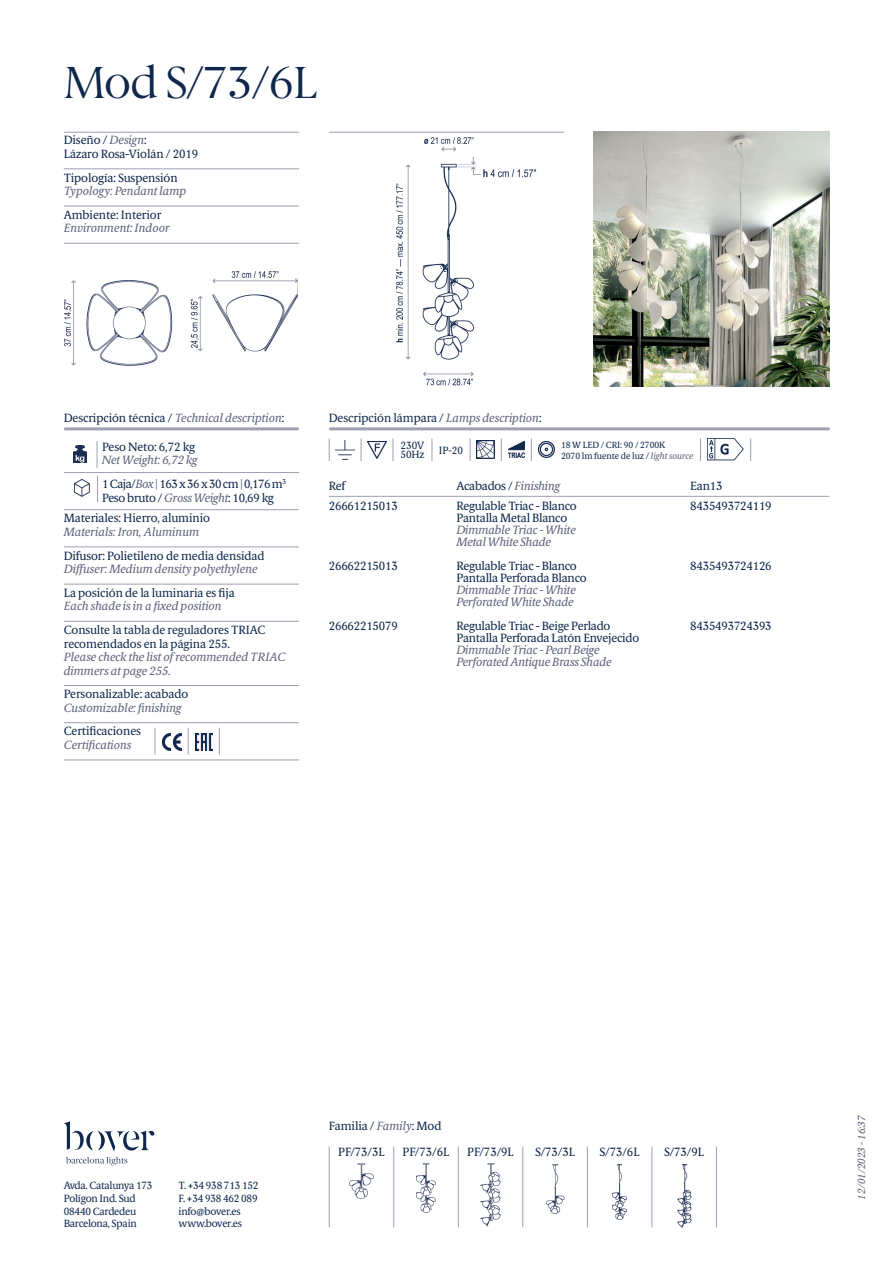
<style>
.page{position:relative;width:893px;height:1263px;background:#fff}
.page>*{position:absolute;margin:0;border:0;box-sizing:border-box;transform-origin:0 0}
.t1{font:45px "Berlingske Serif";letter-spacing:-.025em;color:#0e274b}
.t2{font:12px/13.5px "Berlingske Serif Tx";letter-spacing:-.01em;color:#0e274b}
.t3{font:italic 12px/12px "Berlingske Serif Tx";letter-spacing:-.01em;color:#5f627c}
.t4{font:12px/23.7px "Berlingske Serif Tx";letter-spacing:-.045em;color:#0e274b}
.t5{font:10.5px/12.8px "Berlingske Serif Tx";letter-spacing:-.025em;color:#0e274b}
.t6{font:italic 10.5px "Berlingske Serif Tx";letter-spacing:-.01em;color:#5f627c}
.t7{font:9px/10.8px "Berlingske Serif Tx";letter-spacing:-.01em;color:#0e274b}
.s1{font-style:italic;color:#5f627c}
</style>
<div class="page">
<hr style="left:64px;top:168px;width:235px;height:1px;background:#9fa0b1">
<hr style="left:64px;top:206px;width:235px;height:1px;background:#9fa0b1">
<hr style="left:64px;top:243px;width:235px;height:1px;background:#9fa0b1">
<hr style="left:64px;top:132px;width:235px;height:1px;background:#9fa0b1">
<hr style="left:329px;top:132px;width:235px;height:1px;background:#9fa0b1">
<img style="left:396px;top:137px;width:141px;height:249px">
<hr style="left:64px;top:472px;width:235px;height:1px;background:#9fa0b1">
<hr style="left:64px;top:509px;width:235px;height:1px;background:#9fa0b1">
<hr style="left:64px;top:546px;width:235px;height:1px;background:#9fa0b1">
<hr style="left:64px;top:584px;width:235px;height:1px;background:#9fa0b1">
<hr style="left:64px;top:621px;width:235px;height:1px;background:#9fa0b1">
<hr style="left:64px;top:685px;width:235px;height:1px;background:#9fa0b1">
<hr style="left:64px;top:722px;width:235px;height:1px;background:#9fa0b1">
<hr style="left:64px;top:759px;width:235px;height:1px;background:#9fa0b1">
<img style="left:74px;top:446px;width:13px;height:17px">
<svg style="left:97px;top:442px;width:1px;height:26px"></svg>
<img style="left:74px;top:480px;width:15px;height:17px">
<svg style="left:97px;top:476px;width:1px;height:26px"></svg>
<svg style="left:155px;top:728px;width:1px;height:26px"></svg>
<img style="left:162px;top:733px;width:19px;height:17px">
<svg style="left:188px;top:728px;width:1px;height:26px"></svg>
<img style="left:195px;top:733px;width:17px;height:17px">
<svg style="left:219px;top:728px;width:1px;height:26px"></svg>
<hr style="left:65px;top:427px;width:233px;height:3px;background:#9fa0b1">
<hr style="left:330px;top:427px;width:498px;height:3px;background:#9fa0b1">
<img style="left:477px;top:441px;width:17px;height:17px">
<svg style="left:470px;top:439px;width:1px;height:22px"></svg>
<svg style="left:432px;top:439px;width:1px;height:22px"></svg>
<svg style="left:393px;top:439px;width:1px;height:22px"></svg>
<svg style="left:329px;top:439px;width:1px;height:22px"></svg>
<svg style="left:361px;top:439px;width:1px;height:22px"></svg>
<img style="left:368px;top:441px;width:18px;height:17px">
<img style="left:336px;top:440px;width:18px;height:19px">
<svg style="left:501px;top:439px;width:1px;height:22px"></svg>
<svg style="left:700px;top:439px;width:1px;height:22px"></svg>
<img style="left:538px;top:441px;width:17px;height:17px">
<img style="left:508px;top:442px;width:17px;height:16px">
<svg style="left:531px;top:439px;width:1px;height:22px"></svg>
<img style="left:64px;top:271px;width:233px;height:95px">
<hr style="left:329px;top:1147px;width:1px;height:80px;background:#9fa0b1">
<img style="left:546px;top:1164px;width:18px;height:49px">
<img style="left:349px;top:1163px;width:25px;height:35px">
<hr style="left:587px;top:1147px;width:1px;height:80px;background:#9fa0b1">
<hr style="left:393px;top:1147px;width:1px;height:80px;background:#9fa0b1">
<img style="left:612px;top:1164px;width:15px;height:55px">
<img style="left:416px;top:1163px;width:20px;height:49px">
<img style="left:677px;top:1164px;width:14px;height:63px">
<img style="left:481px;top:1163px;width:19px;height:63px">
<hr style="left:651px;top:1147px;width:1px;height:80px;background:#9fa0b1">
<hr style="left:458px;top:1147px;width:1px;height:80px;background:#9fa0b1">
<hr style="left:716px;top:1147px;width:1px;height:80px;background:#9fa0b1">
<hr style="left:522px;top:1147px;width:1px;height:80px;background:#9fa0b1">
<svg style="left:750px;top:439px;width:1px;height:22px"></svg>
<img style="left:707px;top:439px;width:37px;height:21px">
<img style="left:594px;top:132px;width:235px;height:255px">
<svg style="left:66px;top:1157px;width:61px;height:8px"></svg>
<svg style="left:64px;top:1121px;width:90px;height:29px"></svg>
<hr style="left:329px;top:496px;width:500px;height:1px;background:#9fa0b1">
<h1 class="t1" style="left:64px;top:53px;width:255px">Mod S/73/6L</h1>
<p class="t2" style="left:64px;top:133px;width:136px">Diseño / <span class="s1">Design</span>:<br>Lázaro Rosa-Violán / 2019</p>
<p class="t2" style="left:64px;top:171px;width:115px">Tipología: Suspensión</p>
<p class="t3" style="left:64px;top:185px;width:124px">Typology: Pendant lamp</p>
<p class="t2" style="left:64px;top:208px;width:99px">Ambiente: Interior</p>
<p class="t3" style="left:64px;top:222px;width:108px">Environment: Indoor</p>
<p class="t2" style="left:64px;top:411px;width:222px">Descripción técnica / <span class="s1">Technical description</span>:</p>
<p class="t2" style="left:329px;top:411px;width:214px">Descripción lámpara / <span class="s1">Lamps description</span>:</p>
<p class="t5" style="left:439px;top:444px;width:26px">IP-20</p>
<p class="t5" style="left:400px;top:441px;width:26px;line-height:9px">230V<br>50Hz</p>
<p class="t7" style="left:561px;top:439px;width:134px">18 W LED / CRI: 90 / 2700K<br>2070 lm fuente de luz / <span class="s1">light source</span></p>
<p class="t2" style="left:102px;top:440px;width:94px">Peso Neto: 6,72 kg</p>
<p class="t4" style="left:102px;top:448px;width:186px"><span class="s1">Net Weight: 6,72 kg<br></span>1 Caja/<span class="s1">Box</span> | 163 x 36 x 30 cm | 0,176 m<sup>3</sup></p>
<p class="t2" style="left:64px;top:487px;width:212px;line-height:20.7px;text-indent:38px">Peso bruto / <span class="s1">Gross Weight</span>: 10,69 kg<br>Materiales: Hierro, aluminio</p>
<p class="t3" style="left:64px;top:526px;width:137px">Materials: Iron, Aluminum</p>
<p class="t2" style="left:64px;top:549px;width:202px">Difusor: Polietileno de media densidad</p>
<p class="t3" style="left:64px;top:563px;width:196px">Diffuser: Medium density polyethylene</p>
<p class="t2" style="left:64px;top:586px;width:172px">La posición de la luminaria es fija</p>
<p class="t3" style="left:64px;top:600px;width:159px">Each shade is in a fixed position</p>
<p class="t2" style="left:64px;top:623px;width:203px">Consulte la tabla de reguladores TRIAC recomendados en la página 255.</p>
<p class="t3" style="left:64px;top:650px;width:223px;line-height:13.5px">Please check the list of recommended TRIAC dimmers at page 255.</p>
<p class="t2" style="left:64px;top:687px;width:126px">Personalizable: acabado</p>
<p class="t3" style="left:64px;top:701px;width:119px">Customizable: finishing</p>
<p class="t2" style="left:64px;top:724px;width:79px">Certificaciones</p>
<p class="t3" style="left:64px;top:739px;width:69px">Certifications</p>
<p class="t2" style="left:329px;top:479px;width:18px">Ref</p>
<p class="t2" style="left:456px;top:479px;width:105px">Acabados / <span class="s1">Finishing</span></p>
<p class="t2" style="left:690px;top:479px;width:34px">Ean13</p>
<p class="t2" style="left:329px;top:499px;width:71px">26661215013</p>
<p class="t2" style="left:456px;top:499px;width:122px">Regulable Triac - Blanco</p>
<p class="t2" style="left:690px;top:499px;width:83px">8435493724119</p>
<p class="t2" style="left:456px;top:511px;width:112px">Pantalla Metal Blanco</p>
<p class="t3" style="left:456px;top:524px;width:121px">Dimmable Triac - White<br>Metal White Shade</p>
<p class="t2" style="left:329px;top:559px;width:71px">26662215013</p>
<p class="t2" style="left:456px;top:559px;width:122px">Regulable Triac - Blanco</p>
<p class="t2" style="left:690px;top:559px;width:83px">8435493724126</p>
<p class="t2" style="left:456px;top:571px;width:132px">Pantalla Perforada Blanco</p>
<p class="t3" style="left:456px;top:584px;width:121px">Dimmable Triac - White<br>Perforated White Shade</p>
<p class="t2" style="left:329px;top:619px;width:71px">26662215079</p>
<p class="t2" style="left:456px;top:619px;width:156px">Regulable Triac - Beige Perlado</p>
<p class="t2" style="left:690px;top:619px;width:83px">8435493724393</p>
<p class="t2" style="left:456px;top:631px;width:184px">Pantalla Perforada Latón Envejecido</p>
<p class="t3" style="left:456px;top:644px;width:157px">Dimmable Triac - Pearl Beige<br>Perforated Antique Brass Shade</p>
<p class="t5" style="left:64px;top:1179px;width:90px">Avda. Catalunya 173<br>Polígon Ind. Sud<br>08440 Cardedeu<br>Barcelona, Spain</p>
<p class="t5" style="left:179px;top:1179px;width:81px">T. +34 938 713 152<br>F. +34 938 462 089 info@bover.es www.bover.es</p>
<p class="t2" style="left:338px;top:1113px;width:105px;line-height:25.5px;text-indent:-9px">Familia / <span class="s1">Family</span>: Mod<br>PF/73/3L</p>
<p class="t2" style="left:403px;top:1145px;width:48px">PF/73/6L</p>
<p class="t2" style="left:467px;top:1145px;width:48px">PF/73/9L</p>
<p class="t2" style="left:535px;top:1145px;width:42px">S/73/3L</p>
<p class="t2" style="left:600px;top:1145px;width:42px">S/73/6L</p>
<p class="t2" style="left:664px;top:1145px;width:42px">S/73/9L</p>
<p class="t6" style="left:854px;top:1199px;width:86px;rotate:-90deg">12/01/2023 - 16:37</p>
</div>
